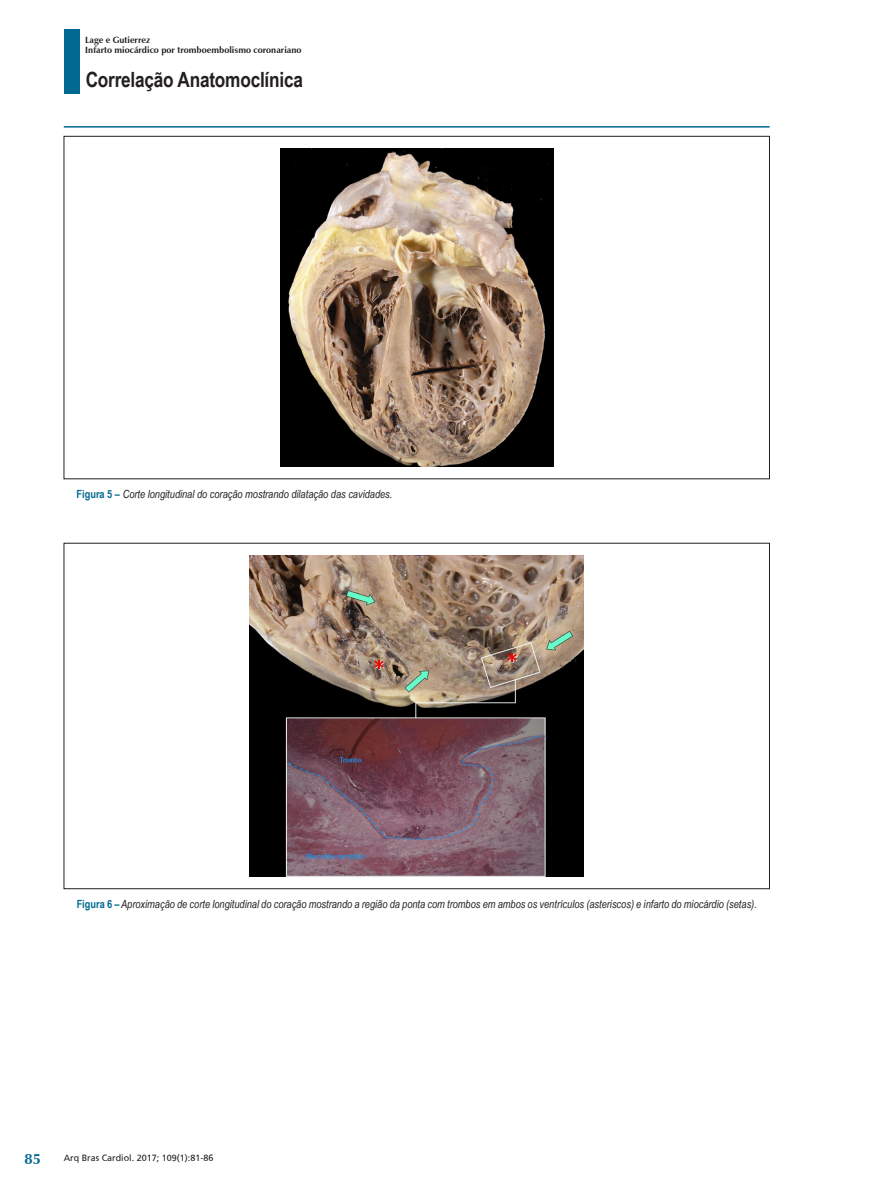
<style>
.page{position:relative;width:893px;height:1191px;background:#fff}
.page>*{position:absolute;margin:0;border:0;box-sizing:border-box;transform-origin:0 0}
.t1{font:700 21px "Arial Narrow";letter-spacing:-.01em;color:#231f20}
.t2{font:700 15px "Zapf Humanist 601 BT";color:#006991}
._06_-_LEGENDA_FIGURA{font:italic 11.25px "Arial Narrow";color:#231f20}
.t3{font:700 9px/10.8px "Zapf Humanist 601 BT";color:#231f20}
.t4{font:9px "Frutiger";color:#231f20}
.s1{font-weight:700;font-style:normal;color:#006991}
</style>
<div class="page">
<hr style="left:64px;top:126px;width:706px;height:2px;background:#006991">
<div style="left:64px;top:29px;width:16px;height:65px;background:#006991"></div>
<img style="left:280px;top:148px;width:273px;height:319px">
<img style="left:250px;top:556px;width:334px;height:320px">
<p class="t3" style="left:85px;top:34px;width:218px">Lage e Gutierrez<br>Infarto miocárdico por tromboembolismo coronariano</p>
<h1 class="t1" style="left:86px;top:64px;width:219px">Correlação Anatomoclínica</h1>
<p class="_06_-_LEGENDA_FIGURA" style="left:77px;top:486px;width:317px"><span class="s1">Figura 5 –</span> Corte longitudinal do coração mostrando dilatação das cavidades.</p>
<p class="_06_-_LEGENDA_FIGURA" style="left:77px;top:896px;width:682px"><span class="s1">Figura 6 –</span> Aproximação de corte longitudinal do coração mostrando a região da ponta com trombos em ambos os ventrículos (asteriscos) e infarto do miocárdio (setas).</p>
<h2 class="t2" style="left:25px;top:1149px;width:18px">85</h2>
<p class="t4" style="left:64px;top:1153px;width:151px">Arq Bras Cardiol. 2017; 109(1):81-86</p>
</div>
